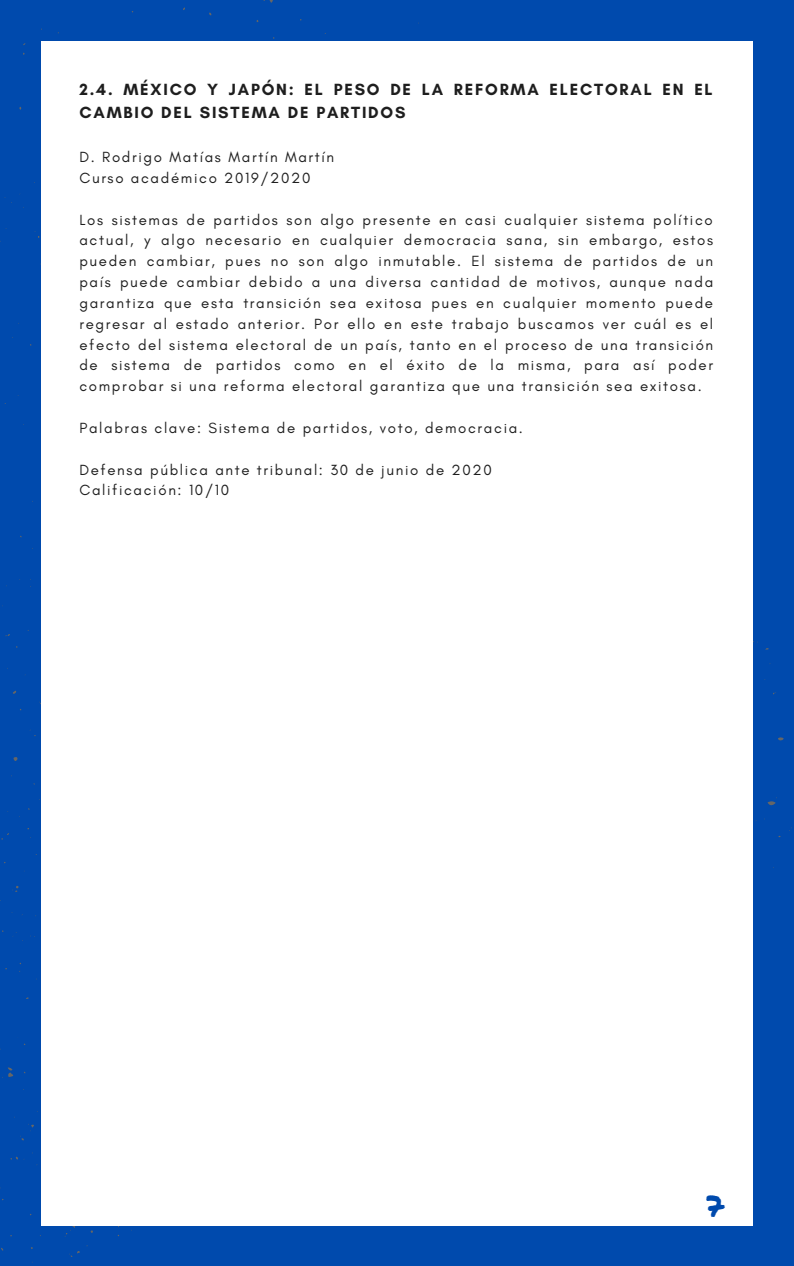
<style>
.page{position:relative;width:794px;height:1266px;background:#fff}
.page>*{position:absolute;margin:0;border:0;box-sizing:border-box;transform-origin:0 0}
.t1{font:30px "Permanent Marker";color:#004aad}
.t2{font:700 16.5px/23.1px "Glacial Indifference";letter-spacing:.11em;color:#1e1e1e}
.t3{font:15px/20.9px "Glacial Indifference";letter-spacing:.11em;color:#1e1e1e}
</style>
<div class="page">
<div style="left:0;top:0;width:793px;height:1266px;background:#004aad"></div>
<div style="left:41px;top:41px;width:711px;height:1184px;background:#fff"></div>
<p class="t2" style="left:79px;top:78px;width:634px">2.4. MÉXICO Y JAPÓN: EL PESO DE LA REFORMA ELECTORAL EN EL<br>CAMBIO DEL SISTEMA DE PARTIDOS</p>
<p class="t3" style="left:79px;top:146px;width:256px">D. Rodrigo Matías Martín Martín<br>Curso académico 2019/2020</p>
<p class="t3" style="left:79px;top:209px;width:635px;text-align:justify">Los sistemas de partidos son algo presente en casi cualquier sistema político actual, y algo necesario en cualquier democracia sana, sin embargo, estos pueden cambiar, pues no son algo inmutable. El sistema de partidos de un país puede cambiar debido a una diversa cantidad de motivos, aunque nada garantiza que esta transición sea exitosa pues en cualquier momento puede regresar al estado anterior. Por ello en este trabajo buscamos ver cuál es el efecto del sistema electoral de un país, tanto en el proceso de una transición de sistema de partidos como en el éxito de la misma, para así poder comprobar si una reforma electoral garantiza que una transición sea exitosa.</p>
<p class="t3" style="left:79px;top:417px;width:445px">Palabras clave: Sistema de partidos, voto, democracia.</p>
<p class="t3" style="left:79px;top:459px;width:413px">Defensa pública ante tribunal: 30 de junio de 2020<br>Calificación: 10/10</p>
<h1 class="t1" style="left:706px;top:1183px;width:19px">7</h1>
</div>
